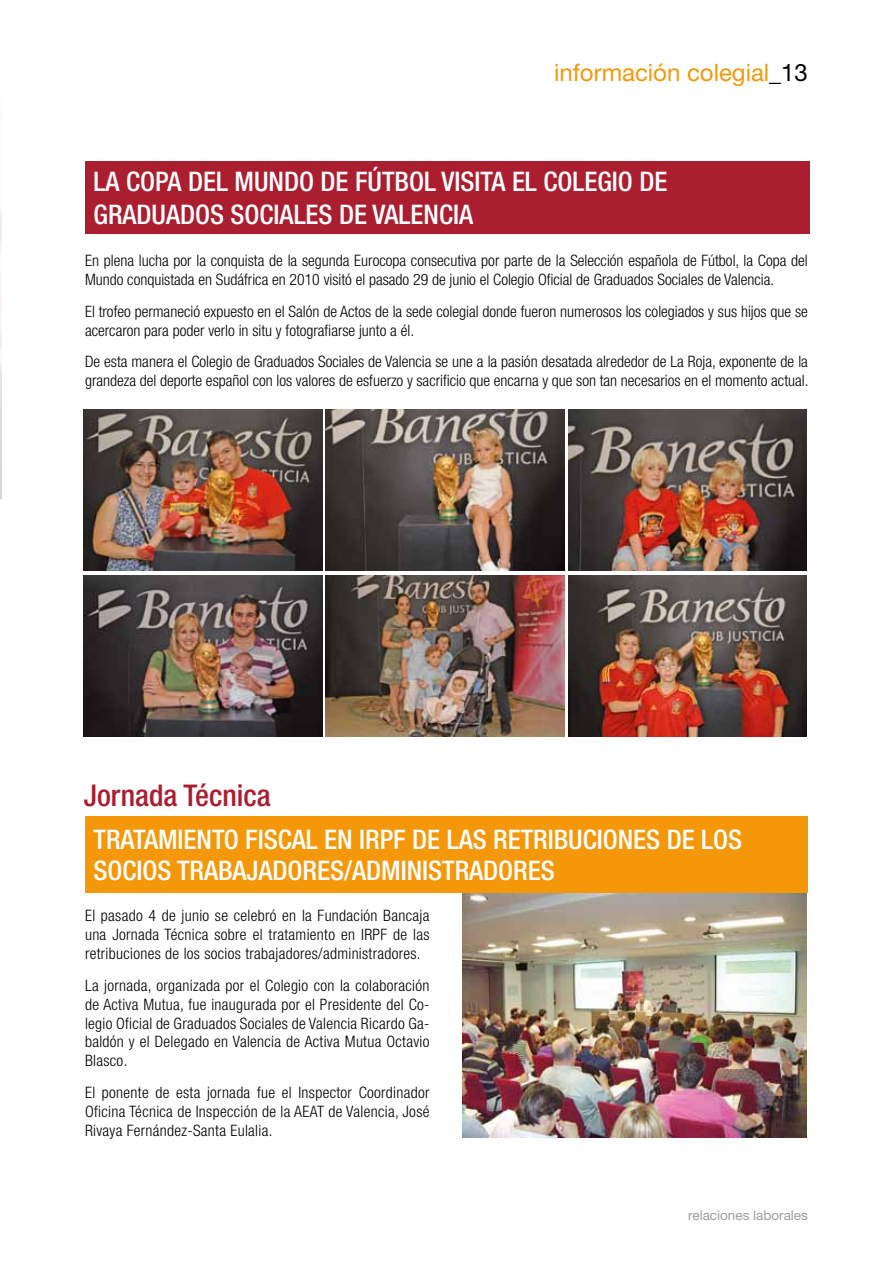
<style>
.page{position:relative;width:893px;height:1263px;background:#fff}
.page>*{position:absolute;margin:0;border:0;box-sizing:border-box;transform-origin:0 0}
.t1{font:500 condensed 30px "Helvetica Neue LT Std";color:#aa1e2f}
.t2{font:500 condensed 27px "Helvetica Neue LT Std";color:#fff}
.t3{font:24px "Helvetica Neue LT Std";color:#f4980a}
.t4{font:300 condensed 15.75px/18.9px "Helvetica Neue LT Std";color:#000;text-align:justify}
.t5{font:13.5px "Helvetica Neue LT Std";color:#9d9d9c}
.s1{color:#000}
</style>
<div class="page">
<img style="left:462px;top:893px;width:345px;height:244px">
<div style="left:85px;top:816px;width:723px;height:77px;background:#f4980a"></div>
<div style="left:85px;top:162px;width:724px;height:72px;background:#aa1e2f"></div>
<img style="left:84px;top:409px;width:238px;height:161px">
<img style="left:326px;top:409px;width:238px;height:161px">
<img style="left:568px;top:409px;width:239px;height:161px">
<img style="left:84px;top:575px;width:238px;height:161px">
<img style="left:326px;top:575px;width:238px;height:161px">
<img style="left:568px;top:575px;width:239px;height:161px">
<img style="left:0;top:214px;width:1px;height:286px">
<h3 class="t3" style="left:554px;top:58px;width:255px">información colegial<span class="s1">_13</span></h3>
<h2 class="t2" style="left:94px;top:165px;width:62px">LA COPA</h2>
<h2 class="t2" style="left:188px;top:165px;width:82px">DEL MUNDO</h2>
<h2 class="t2" style="left:321px;top:165px;width:76px">DE FÚTBOL</h2>
<h2 class="t2" style="left:441px;top:165px;width:12px">VISITA</h2>
<h2 class="t2" style="left:512px;top:165px;width:59px">EL COLEGIO</h2>
<h2 class="t2" style="left:639px;top:165px;width:14px">DE</h2>
<h2 class="t2" style="left:94px;top:198px;width:30px">GRADUADOS</h2>
<h2 class="t2" style="left:231px;top:198px;width:28px">SOCIALES</h2>
<h2 class="t2" style="left:339px;top:198px;width:60px">DE VALENCIA</h2>
<p class="t4" style="left:85px;top:251px;width:724px">En plena lucha por la conquista de la segunda Eurocopa consecutiva por parte de la Selección española de Fútbol, la Copa del<br>Mundo conquistada en Sudáfrica en 2010 visitó el pasado 29 de junio el Colegio Oficial de Graduados Sociales de Valencia.</p>
<p class="t4" style="left:85px;top:302px;width:724px">El trofeo permaneció expuesto en el Salón de Actos de la sede colegial donde fueron numerosos los colegiados y sus hijos que se acercaron para poder verlo in situ y fotografiarse junto a él.</p>
<p class="t4" style="left:85px;top:352px;width:725px">De esta manera el Colegio de Graduados Sociales de Valencia se une a la pasión desatada alrededor de La Roja, exponente de la grandeza del deporte español con los valores de esfuerzo y sacrificio que encarna y que son tan necesarios en el momento actual.</p>
<h1 class="t1" style="left:84px;top:777px;width:188px">JORNADA TÉCNICA</h1>
<h2 class="t2" style="left:94px;top:823px;width:27px">TRATAMIENTO</h2>
<h2 class="t2" style="left:245px;top:823px;width:13px">FISCAL</h2>
<h2 class="t2" style="left:324px;top:823px;width:137px">EN IRPF DE LAS</h2>
<h2 class="t2" style="left:493px;top:823px;width:14px">RETRIBUCIONES</h2>
<h2 class="t2" style="left:667px;top:823px;width:49px">DE LOS</h2>
<h2 class="t2" style="left:94px;top:854px;width:14px">SOCIOS</h2>
<h2 class="t2" style="left:177px;top:854px;width:15px">TRABAJADORES</h2>
<h2 class="t2" style="left:344px;top:854px;width:23px">/ADMINISTRADORES</h2>
<p class="t4" style="left:85px;top:906px;width:346px">El pasado 4 de junio se celebró en la Fundación Bancaja una Jornada Técnica sobre el tratamiento en IRPF de las retribuciones de los socios trabajadores/administradores.</p>
<p class="t4" style="left:85px;top:975px;width:346px">La jornada, organizada por el Colegio con la colaboración de Activa Mutua, fue inaugurada por el Presidente del Co&shy;legio Oficial de Graduados Sociales de Valencia Ricardo Ga&shy;baldón y el Delegado en Valencia de Activa Mutua Octavio Blasco.</p>
<p class="t4" style="left:85px;top:1083px;width:346px">El ponente de esta jornada fue el Inspector Coordinador Oficina Técnica de Inspección de la AEAT de Valencia, José Rivaya Fernández-Santa Eulalia.</p>
<p class="t5" style="left:688px;top:1207px;width:121px">relaciones laborales</p>
</div>
